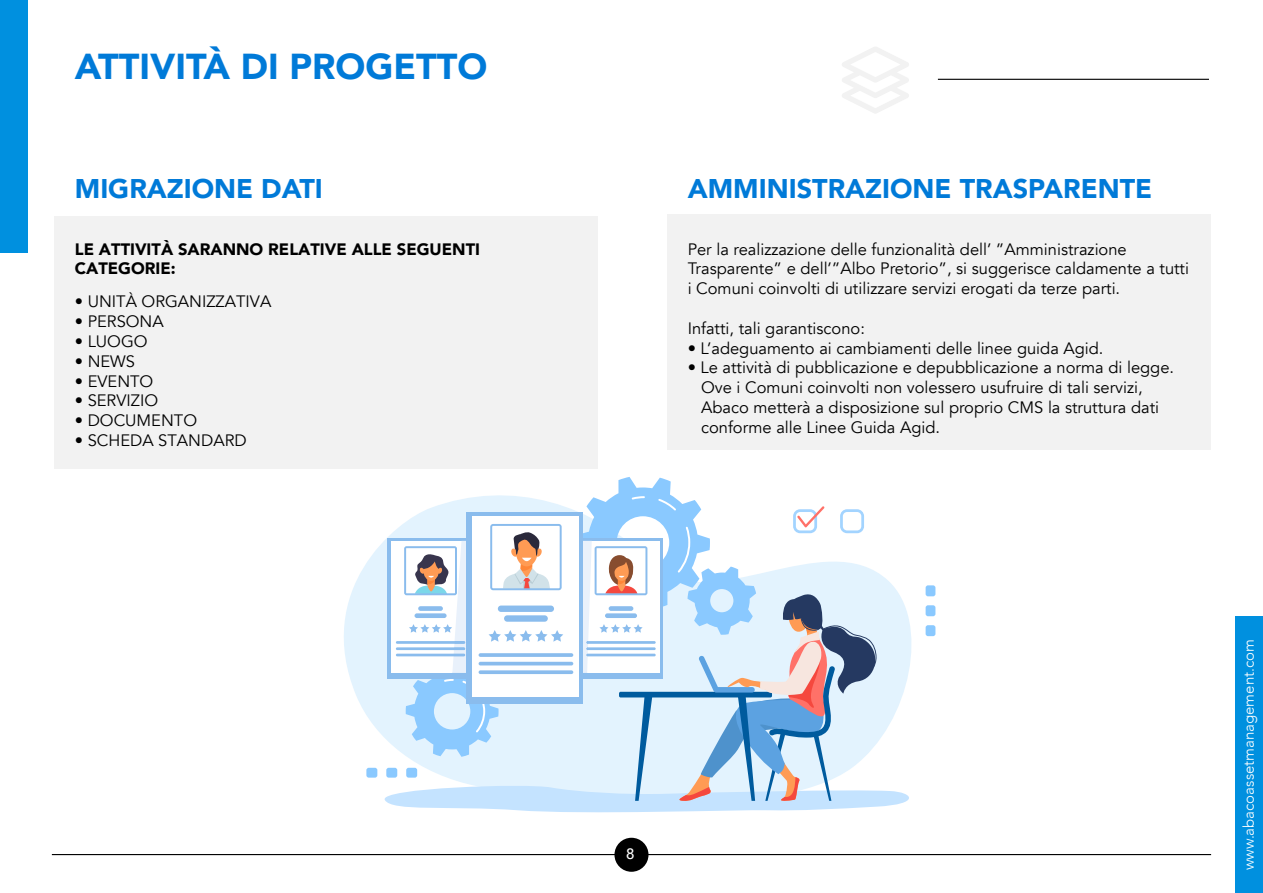
<style>
.page{position:relative;width:1263px;height:893px;background:#fff}
.page>*{position:absolute;margin:0;border:0;box-sizing:border-box;transform-origin:0 0}
.t1{font:900 36px "Avenir";color:#007ad8}
.t2{font:900 27px "Avenir";color:#007ad8}
.t3{font:16.5px/19.8px "Avenir";color:#000}
.t4{font:900 16.5px/19.8px "Avenir";color:#000}
.t5{font:300 15px "Avenir";color:#fff}
.t6{font:500 15px "Avenir";color:#fff}
</style>
<div class="page">
<div style="left:614px;top:838px;width:34px;height:34px;background:#000;border-radius:50%"></div>
<hr style="left:52px;top:854px;width:1159px;height:1px;background:#000">
<hr style="left:938px;top:79px;width:271px;height:1px;background:#000">
<div style="left:54px;top:216px;width:543px;height:252px;background:#f2f2f2"></div>
<div style="left:0;top:0;width:27px;height:253px;background:#0090df"></div>
<svg style="left:842px;top:47px;width:67px;height:66px"></svg>
<div style="left:667px;top:215px;width:543px;height:235px;background:#f2f2f2"></div>
<svg style="left:344px;top:548px;width:587px;height:230px"></svg>
<svg style="left:378px;top:477px;width:543px;height:335px"></svg>
<div style="left:406px;top:768px;width:11px;height:10px;background:#8ac9ff;border-radius:2px"></div>
<div style="left:386px;top:768px;width:11px;height:10px;background:#8ac9ff;border-radius:2px"></div>
<div style="left:366px;top:768px;width:11px;height:10px;background:#8ac9ff;border-radius:2px"></div>
<div style="left:925px;top:585px;width:10px;height:11px;background:#8ac9ff;border-radius:2px"></div>
<div style="left:925px;top:605px;width:10px;height:11px;background:#8ac9ff;border-radius:2px"></div>
<div style="left:925px;top:625px;width:10px;height:11px;background:#8ac9ff;border-radius:2px"></div>
<div style="left:1236px;top:617px;width:27px;height:276px;background:#0090df"></div>
<h1 class="t1" style="left:75px;top:36px;width:414px">ATTIVITÀ DI PROGETTO</h1>
<h2 class="t2" style="left:75px;top:165px;width:249px">MIGRAZIONE DATI</h2>
<h2 class="t2" style="left:688px;top:165px;width:466px">AMMINISTRAZIONE TRASPARENTE</h2>
<p class="t4" style="left:75px;top:238px;width:407px">LE ATTIVITÀ SARANNO RELATIVE ALLE SEGUENTI<br>CATEGORIE:</p>
<p class="t3" style="left:75px;top:292px;width:198px">• UNITÀ ORGANIZZATIVA</p>
<p class="t3" style="left:75px;top:312px;width:90px">• PERSONA</p>
<p class="t3" style="left:75px;top:332px;width:74px">• LUOGO</p>
<p class="t3" style="left:75px;top:351px;width:62px">• NEWS</p>
<p class="t3" style="left:75px;top:371px;width:80px">• EVENTO</p>
<p class="t3" style="left:75px;top:391px;width:85px">• SERVIZIO</p>
<p class="t3" style="left:75px;top:411px;width:124px">• DOCUMENTO</p>
<p class="t3" style="left:75px;top:431px;width:173px">• SCHEDA STANDARD</p>
<p class="t3" style="left:688px;top:239px;width:503px">Per la realizzazione delle funzionalità dell’ ”Amministrazione<br>Trasparente” e dell’”Albo Pretorio”, si suggerisce caldamente a tutti i Comuni coinvolti di utilizzare servizi erogati da terze parti.</p>
<p class="t3" style="left:688px;top:318px;width:179px">Infatti, tali garantiscono:</p>
<p class="t3" style="left:688px;top:338px;width:417px">• L’adeguamento ai cambiamenti delle linee guida Agid.</p>
<p class="t3" style="left:701px;top:358px;width:474px;text-indent:-13px">• Le attività di pubblicazione e depubblicazione a norma di legge.<br>Ove i Comuni coinvolti non volessero usufruire di tali servizi, Abaco metterà a disposizione sul proprio CMS la struttura dati conforme alle Linee Guida Agid.</p>
<p class="t6" style="left:626px;top:841px;width:10px">8</p>
<p class="t5" style="left:1240px;top:870px;width:232px;rotate:-90deg">www.abacoassetmanagement.com</p>
</div>
